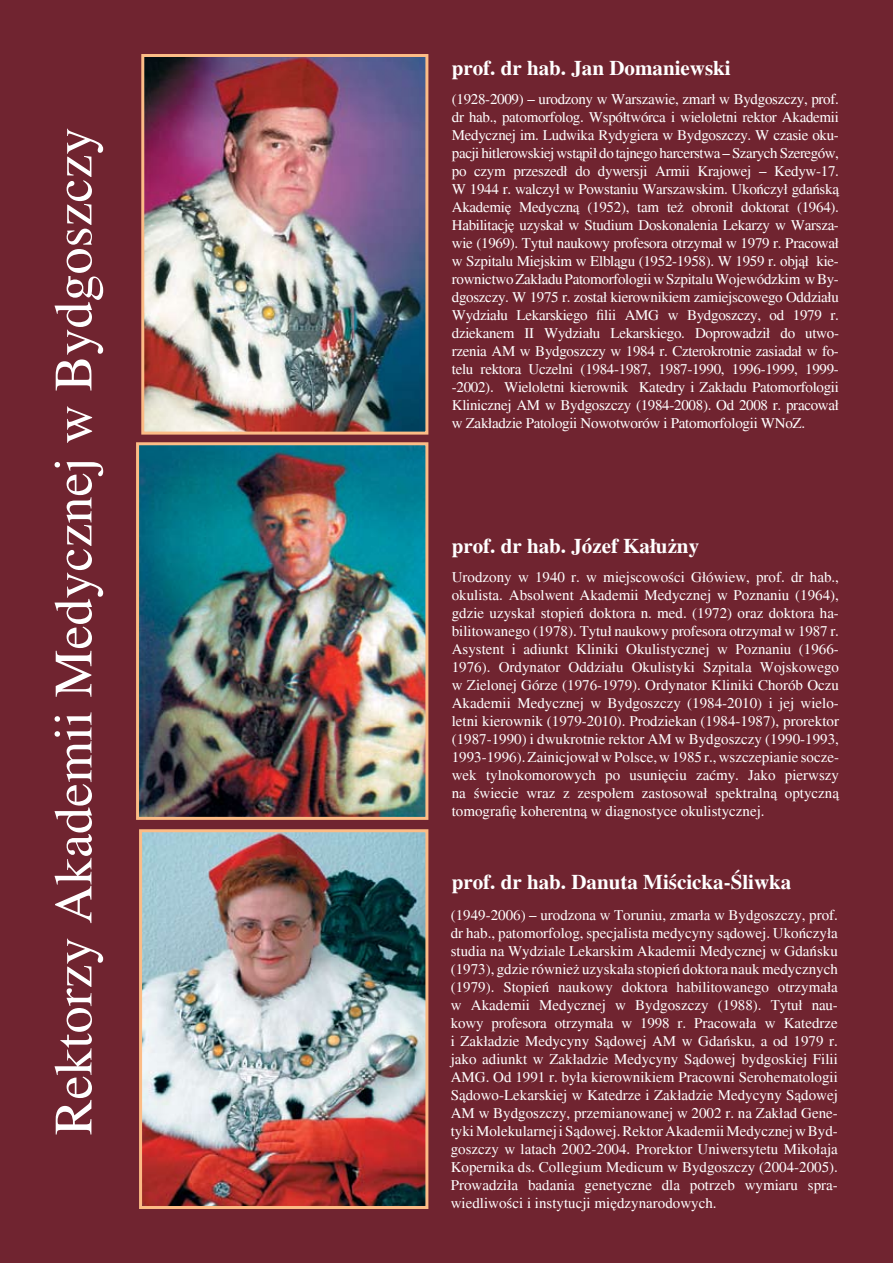
<style>
.page{position:relative;width:893px;height:1263px;background:#702430}
.page>*{position:absolute;margin:0;border:0;box-sizing:border-box;transform-origin:0 0}
.t1{font:54px "Times";color:#fff}
.t2{font:700 21px "Times";color:#fff}
.t3{font:15px/18px "Times";color:#fff;text-align:justify}
</style>
<div class="page">
<img style="left:145px;top:58px;width:279px;height:373px">
<div style="left:141px;top:54px;width:287px;height:381px;border:3px solid #fcbc86"></div>
<img style="left:140px;top:446px;width:284px;height:370px">
<div style="left:136px;top:442px;width:292px;height:378px;border:3px solid #fcbc86"></div>
<img style="left:143px;top:833px;width:281px;height:372px">
<div style="left:139px;top:829px;width:289px;height:380px;border:3px solid #fcbc86"></div>
<h1 class="t1" style="left:43px;top:1135px;width:1009px;rotate:-90deg">Rektorzy Akademii Medycznej w Bydgoszczy</h1>
<h2 class="t2" style="left:452px;top:56px;width:280px">prof. dr hab. Jan Domaniewski</h2>
<p class="t3" style="left:452px;top:90px;width:389px">(1928-2009) – urodzony w Warszawie, zmarł w Bydgoszczy, prof. dr hab., patomorfolog. Współtwórca i wieloletni rektor Akademii Medycznej im. Ludwika Rydygiera w Bydgoszczy. W czasie oku&shy;pacji hitlerowskiej wstąpił do tajnego harcerstwa – Szarych Szeregów, po czym przeszedł do dywersji Armii Krajowej – Kedyw-17.<br>W 1944 r. walczył w Powstaniu Warszawskim. Ukończył gdańską Akademię Medyczną (1952), tam też obronił doktorat (1964).<br>Habilitację uzyskał w Studium Doskonalenia Lekarzy w Warsza&shy;wie (1969). Tytuł naukowy profesora otrzymał w 1979 r. Pracował w Szpitalu Miejskim w Elblągu (1952-1958). W 1959 r. objął kie&shy;rownictwo Zakładu Patomorfologii w Szpitalu Wojewódzkim w By&shy;dgoszczy. W 1975 r. został kierownikiem zamiejscowego Oddziału Wydziału Lekarskiego filii AMG w Bydgoszczy, od 1979 r. dziekanem II Wydziału Lekarskiego. Doprowadził do utwo&shy;rzenia AM w Bydgoszczy w 1984 r. Czterokrotnie zasiadał w fo&shy;telu rektora Uczelni (1984-1987, 1987-1990, 1996-1999, 1999- -2002). Wieloletni kierownik Katedry i Zakładu Patomorfologii Klinicznej AM w Bydgoszczy (1984-2008). Od 2008 r. pracował w Zakładzie Patologii Nowotworów i Patomorfologii WNoZ.</p>
<h2 class="t2" style="left:452px;top:533px;width:249px">prof. dr hab. Józef Kałużny</h2>
<p class="t3" style="left:452px;top:568px;width:389px">Urodzony w 1940 r. w miejscowości Główiew, prof. dr hab., okulista. Absolwent Akademii Medycznej w Poznaniu (1964), gdzie uzyskał stopień doktora n. med. (1972) oraz doktora ha&shy;bilitowanego (1978). Tytuł naukowy profesora otrzymał w 1987 r.<br>Asystent i adiunkt Kliniki Okulistycznej w Poznaniu (1966- 1976). Ordynator Oddziału Okulistyki Szpitala Wojskowego w Zielonej Górze (1976-1979). Ordynator Kliniki Chorób Oczu Akademii Medycznej w Bydgoszczy (1984-2010) i jej wielo&shy;letni kierownik (1979-2010). Prodziekan (1984-1987), prorektor (1987-1990) i dwukrotnie rektor AM w Bydgoszczy (1990-1993, 1993-1996). Zainicjował w Polsce, w 1985 r., wszczepianie socze&shy;wek tylnokomorowych po usunięciu zaćmy. Jako pierwszy na świecie wraz z zespołem zastosował spektralną optyczną tomografię koherentną w diagnostyce okulistycznej.</p>
<h2 class="t2" style="left:452px;top:870px;width:341px">prof. dr hab. Danuta Miścicka-Śliwka</h2>
<p class="t3" style="left:451px;top:906px;width:389px">(1949-2006) – urodzona w Toruniu, zmarła w Bydgoszczy, prof. dr hab., patomorfolog, specjalista medycyny sądowej. Ukończyła studia na Wydziale Lekarskim Akademii Medycznej w Gdańsku (1973), gdzie również uzyskała stopień doktora nauk medycznych (1979). Stopień naukowy doktora habilitowanego otrzymała w Akademii Medycznej w Bydgoszczy (1988). Tytuł nau&shy;kowy profesora otrzymała w 1998 r. Pracowała w Katedrze i Zakładzie Medycyny Sądowej AM w Gdańsku, a od 1979 r. jako adiunkt w Zakładzie Medycyny Sądowej bydgoskiej Filii AMG. Od 1991 r. była kierownikiem Pracowni Serohematologii Sądowo-Lekarskiej w Katedrze i Zakładzie Medycyny Sądowej AM w Bydgoszczy, przemianowanej w 2002 r. na Zakład Gene&shy;tyki Molekularnej i Sądowej. Rektor Akademii Medycznej w Byd&shy;goszczy w latach 2002-2004. Prorektor Uniwersytetu Mikołaja Kopernika ds. Collegium Medicum w Bydgoszczy (2004-2005).<br>Prowadziła badania genetyczne dla potrzeb wymiaru spra&shy;wiedliwości i instytucji międzynarodowych.</p>
</div>
